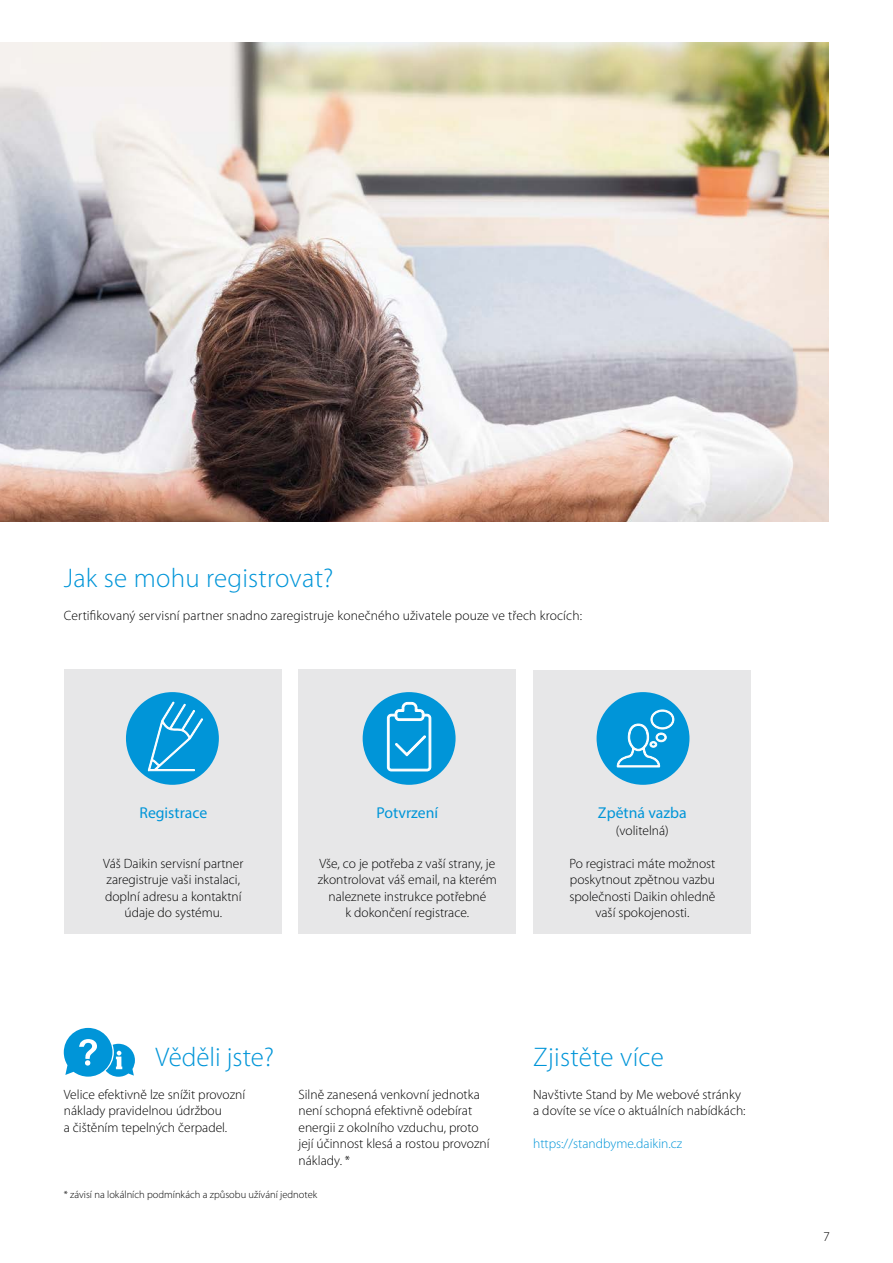
<style>
.page{position:relative;width:893px;height:1263px;background:#fff}
.page>*{position:absolute;margin:0;border:0;box-sizing:border-box;transform-origin:0 0}
.t1{font:300 27px "Myriad Pro";letter-spacing:.01em;color:#0095d8}
.t2{font:15.75px "Myriad Pro";color:#0095d8}
.t3{font:300 13.5px/16.5px "Myriad Pro";color:#000}
.t4{font:300 13.5px "Myriad Pro";color:#0095d8}
.t5{font:300 10.5px "Myriad Pro";color:#000}
</style>
<div class="page">
<div style="left:64px;top:670px;width:217px;height:264px;background:#e7e7e8"></div>
<div style="left:298px;top:670px;width:218px;height:264px;background:#e7e7e8"></div>
<div style="left:533px;top:670px;width:218px;height:264px;background:#e7e7e8"></div>
<div style="left:126px;top:692px;width:93px;height:93px;background:#0095d8;border-radius:50%"></div>
<svg style="left:147px;top:702px;width:56px;height:70px"></svg>
<div style="left:363px;top:692px;width:93px;height:93px;background:#0095d8;border-radius:50%"></div>
<svg style="left:386px;top:701px;width:46px;height:71px"></svg>
<div style="left:597px;top:692px;width:92px;height:93px;background:#0095d8;border-radius:50%"></div>
<svg style="left:616px;top:709px;width:59px;height:59px"></svg>
<svg style="left:64px;top:1028px;width:71px;height:49px"></svg>
<img style="left:0;top:43px;width:829px;height:479px">
<h1 class="t1" style="left:64px;top:562px;width:271px">Jak se mohu registrovat?</h1>
<p class="t3" style="left:64px;top:607px;width:520px">Certifikovaný servisní partner snadno zaregistruje konečného uživatele pouze ve třech krocích:</p>
<p class="t2" style="left:139px;top:803px;width:69px">Registrace</p>
<p class="t3" style="left:103px;top:855px;width:142px;text-align:center">Váš Daikin servisní partner zaregistruje vaši instalaci, doplní adresu a kontaktní údaje do systému.</p>
<p class="t2" style="left:376px;top:803px;width:63px">Potvrzení</p>
<p class="t3" style="left:318px;top:855px;width:181px;text-align:center">Vše, co je potřeba z vaší strany, je zkontrolovat váš email, na kterém naleznete instrukce potřebné<br>k dokončení registrace.</p>
<p class="t2" style="left:598px;top:803px;width:90px">Zpětná vazba</p>
<p class="t3" style="left:616px;top:822px;width:54px">(volitelná)</p>
<p class="t3" style="left:569px;top:855px;width:148px;text-align:center">Po registraci máte možnost poskytnout zpětnou vazbu společnosti Daikin ohledně vaší spokojenosti.</p>
<h1 class="t1" style="left:156px;top:1040px;width:120px">Věděli jste?</h1>
<p class="t3" style="left:64px;top:1086px;width:183px">Velice efektivně lze snížit provozní náklady pravidelnou údržbou<br>a čištěním tepelných čerpadel.</p>
<p class="t3" style="left:298px;top:1086px;width:193px">Silně zanesená venkovní jednotka není schopná efektivně odebírat energii z okolního vzduchu, proto její účinnost klesá a rostou provozní náklady. *</p>
<p class="t5" style="left:64px;top:1188px;width:255px">* závisí na lokálních podmínkách a způsobu užívání jednotek</p>
<h1 class="t1" style="left:533px;top:1040px;width:132px">Zjistěte více</h1>
<p class="t3" style="left:533px;top:1086px;width:214px">Navštivte Stand by Me webové stránky a dovíte se více o aktuálních nabídkách:</p>
<p class="t4" style="left:533px;top:1135px;width:151px">https://standbyme.daikin.cz</p>
<p class="t3" style="left:824px;top:1228px;width:7px">7</p>
</div>
